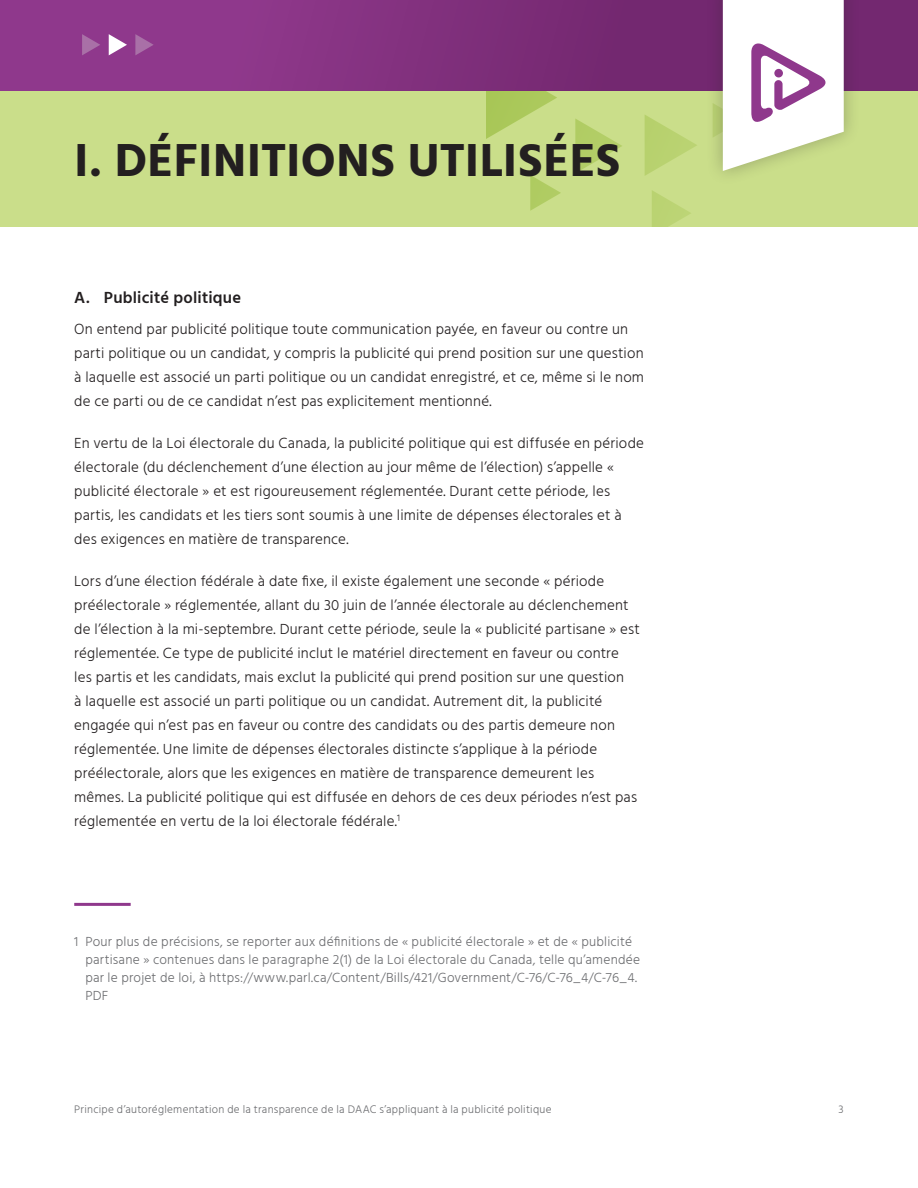
<style>
.page{position:relative;width:918px;height:1188px;background:#fff}
.page>*{position:absolute;margin:0;border:0;box-sizing:border-box;transform-origin:0 0}
.H1_-_black{font:700 47.55px "Hind Madurai";letter-spacing:.01em;color:#231f20}
.H3_-_Black{font:600 16.5px "Hind Madurai";letter-spacing:.01em;color:#231f20}
.P_-_body_copy{font:300 15px/24px "Hind Madurai";letter-spacing:.015em;color:#231f20}
.t1{font:300 13.5px/18px "Hind Madurai";letter-spacing:.02em;color:#6c6d70}
.t2{font:300 11.25px "Hind Madurai";letter-spacing:.025em;color:#6c6d70}
</style>
<div class="page">
<div style="left:0;top:82px;width:918px;height:145px;background:#cade8a"></div>
<svg style="left:486px;top:90px;width:71px;height:49px"></svg>
<svg style="left:575px;top:119px;width:47px;height:54px"></svg>
<svg style="left:530px;top:175px;width:31px;height:36px"></svg>
<svg style="left:645px;top:115px;width:52px;height:61px"></svg>
<svg style="left:652px;top:190px;width:39px;height:37px"></svg>
<hr style="left:74px;top:903px;width:57px;height:3px;background:#8f388c">
<svg style="left:0;top:0;width:918px;height:90px;background:#82317f"></svg>
<div style="left:706px;top:0;width:155px;height:187px;background:#231f20;opacity:.3"></div>
<svg style="left:713px;top:0;width:131px;height:171px"></svg>
<div style="left:774px;top:69px;width:9px;height:8px;background:#8f388c;border-radius:50%"></div>
<svg style="left:82px;top:34px;width:18px;height:21px"></svg>
<svg style="left:109px;top:34px;width:18px;height:21px"></svg>
<svg style="left:135px;top:34px;width:19px;height:21px"></svg>
<p class="H1_-_black" style="left:74px;top:130px;width:548px">I. DÉFINITIONS UTILISÉES</p>
<p class="H3_-_Black" style="left:74px;top:288px;width:168px">A. Publicité politique</p>
<p class="P_-_body_copy" style="left:74px;top:318px;width:571px">On entend par publicité politique toute communication payée, en faveur ou contre un parti politique ou un candidat, y compris la publicité qui prend position sur une question à laquelle est associé un parti politique ou un candidat enregistré, et ce, même si le nom de ce parti ou de ce candidat n’est pas explicitement mentionné.</p>
<p class="P_-_body_copy" style="left:74px;top:432px;width:571px">En vertu de la Loi électorale du Canada, la publicité politique qui est diffusée en période électorale (du déclenchement d’une élection au jour même de l’élection) s’appelle « publicité électorale » et est rigoureusement réglementée. Durant cette période, les partis, les candidats et les tiers sont soumis à une limite de dépenses électorales et à des exigences en matière de transparence.</p>
<p class="P_-_body_copy" style="left:74px;top:570px;width:567px">Lors d’une élection fédérale à date fixe, il existe également une seconde « période préélectorale » réglementée, allant du 30 juin de l’année électorale au déclenchement de l’élection à la mi-septembre. Durant cette période, seule la « publicité partisane » est réglementée. Ce type de publicité inclut le matériel directement en faveur ou contre les partis et les candidats, mais exclut la publicité qui prend position sur une question<br>à laquelle est associé un parti politique ou un candidat. Autrement dit, la publicité engagée qui n’est pas en faveur ou contre des candidats ou des partis demeure non réglementée. Une limite de dépenses électorales distincte s’applique à la période préélectorale, alors que les exigences en matière de transparence demeurent les mêmes. La publicité politique qui est diffusée en dehors de ces deux périodes n’est pas réglementée en vertu de la loi électorale fédérale.<sup>1</sup></p>
<p class="t1" style="left:85px;top:933px;width:556px;text-indent:-11px">1 Pour plus de précisions, se reporter aux définitions de « publicité électorale » et de « publicité partisane » contenues dans le paragraphe 2(1) de la Loi électorale du Canada, telle qu’amendée par le projet de loi, à https://www.parl.ca/Content/Bills/421/Government/C-76/C-76_4/C-76_4.<br>PDF</p>
<p class="t2" style="left:74px;top:1103px;width:479px">Principe d’autoréglementation de la transparence de la DAAC s’appliquant à la publicité politique</p>
<p class="t2" style="left:839px;top:1103px;width:7px">3</p>
</div>
